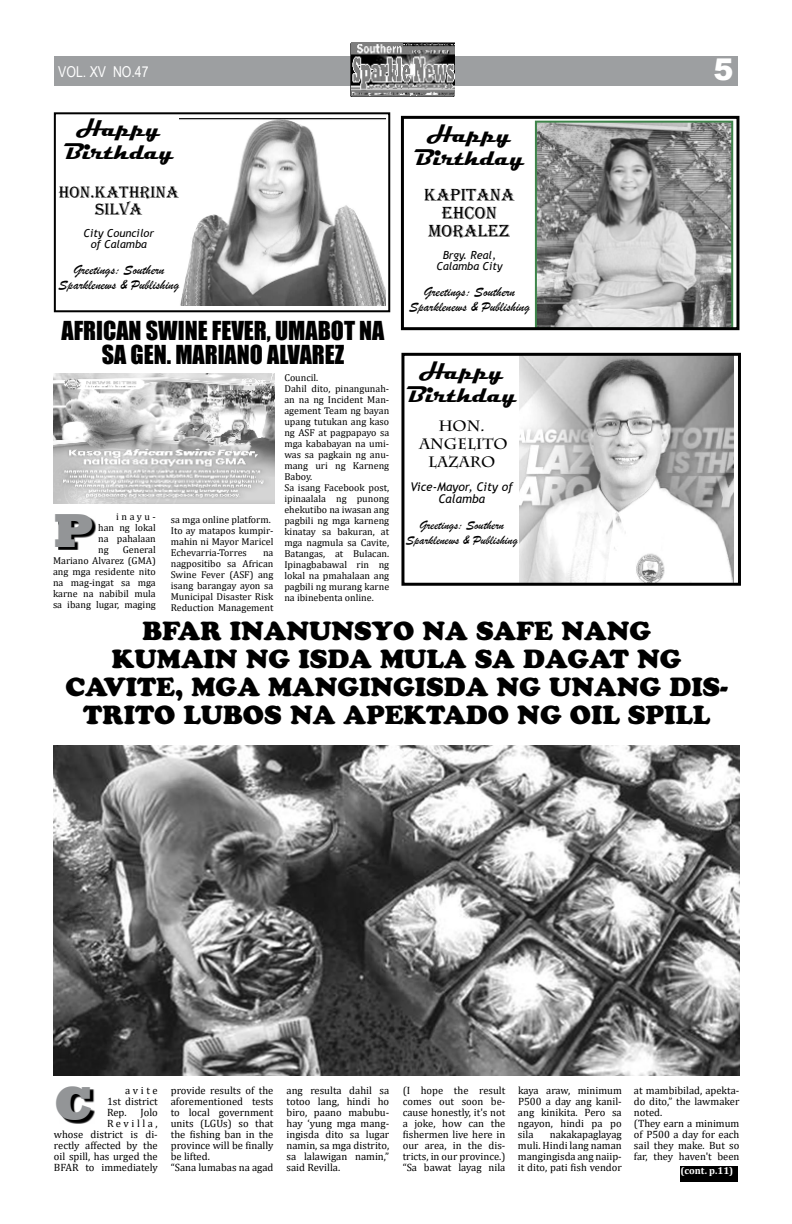
<style>
.page{position:relative;width:792px;height:1224px;background:#fff}
.page>*{position:absolute;margin:0;border:0;box-sizing:border-box;transform-origin:0 0}
.t1{font:800 49px "Rockwell";color:#939597}
.t2{font:900 30px "Arial";color:#fff}
.t3{font:26px/28px "Cooper Black Std";color:#000;text-align:center}
.t4{font:24px/24px "Impact";color:#000;text-align:center}
.t5{font:700 23px/23px "Magneto";color:#000;text-align:center}
.t6{font:18px/18px "Algerian";color:#000;text-align:center}
.t7{font:17px/17px "Algerian";color:#000;text-align:center}
.t8{font:700 15px/18px "Charlemagne Std";color:#000;text-align:center}
.t9{font:15px "Arial Narrow";color:#fff}
.t10{font:14px/15px "Brush Script";color:#000;text-align:center}
.t11{font:13px/15px "Brush Script";color:#000;text-align:center}
.t12{font:italic 12px/12px "Trebuchet MS";color:#000;text-align:center}
.t13{font:italic 11px/11px "Trebuchet MS";color:#000;text-align:center}
.t14{font:10.6px/11px "Cambria";color:#000;text-align:justify}
.t15{font:10px/11px "Cambria";color:#000;text-align:justify}
.t16{font:700 10px "Cambria";color:#fff}
</style>
<div class="page">
<div style="left:54px;top:57px;width:684px;height:29px;background:#9d9fa1"></div>
<svg style="left:351px;top:42px;width:104px;height:54px"></svg>
<img style="left:352px;top:43px;width:102px;height:52px">
<svg style="left:59px;top:1089px;width:35px;height:35px"></svg>
<img style="left:53px;top:374px;width:222px;height:129px">
<svg style="left:58px;top:516px;width:38px;height:34px"></svg>
<img style="left:538px;top:124px;width:192px;height:202px">
<div style="left:535px;top:121px;width:198px;height:209px;border:2px solid #3d8449"></div>
<img style="left:520px;top:357px;width:214px;height:225px">
<img style="left:54px;top:746px;width:685px;height:330px">
<div style="left:680px;top:1166px;width:58px;height:16px;background:#000"></div>
<img style="left:179px;top:119px;width:206px;height:186px">
<div style="left:54px;top:112px;width:336px;height:200px;border:2px solid #000"></div>
<div style="left:401px;top:116px;width:338px;height:214px;border:3px solid #000"></div>
<div style="left:401px;top:353px;width:340px;height:233px;border:3px solid #000"></div>
<h3 class="t9" style="left:59px;top:62px;width:94px">VOL. VII NO. 22</h3>
<h2 class="t2" style="left:714px;top:52px;width:22px">53</h2>
<h3 class="t9" style="left:90px;top:63px;width:18px">XV</h3>
<h3 class="t9" style="left:135px;top:63px;width:15px">47</h3>
<h3 class="t5" style="left:64px;top:118px;width:112px">Happy<br>Birthday</h3>
<h3 class="t7" style="left:59px;top:184px;width:122px">HON.KATHRINA<br>SILVA</h3>
<p class="t13" style="left:84px;top:228px;width:72px">City Councilor of Calamba</p>
<h3 class="t10" style="left:59px;top:263px;width:122px">Greetings: Southern<br>Sparklenews &amp; Publishing</h3>
<h3 class="t4" style="left:62px;top:320px;width:325px">AFRICAN SWINE FEVER, UMABOT NA<br>SA GEN. MARIANO ALVAREZ</h3>
<h1 class="t1" style="left:53px;top:501px;width:42px">P</h1>
<p class="t15" style="left:98px;top:512px;width:59px;text-indent:18px">inayu&shy;han ng lokal na pahalaan</p>
<p class="t15" style="left:53px;top:545px;width:104px;text-indent:70px">General Mariano Alvarez (GMA) ang mga residente nito na mag-ingat sa mga karne na nabibil mula sa ibang lugar, maging</p>
<p class="t15" style="left:98px;top:545px;width:12px">ng</p>
<p class="t15" style="left:171px;top:515px;width:104px;text-align:left">sa mga online platform.<br>Ito ay matapos kumpir&shy;mahin ni Mayor Maricel<br>Echevarria-Torres</p>
<p class="t15" style="left:171px;top:548px;width:104px;text-indent:92px">na nagpositibo sa African Swine Fever (ASF) ang isang barangay ayon sa Municipal Disaster Risk Reduction Management</p>
<p class="t15" style="left:284px;top:372px;width:106px;text-align:left">Council.<br>Dahil dito, pinangunah&shy;an na ng Incident Man&shy;agement Team ng bayan upang tutukan ang kaso ng ASF at pagpapayo sa mga kababayan na umi&shy;was sa pagkain ng anu&shy;mang uri ng Karneng<br>Baboy.<br>Sa isang Facebook post, ipinaalala ng punong ehekutibo na iwasan ang pagbili ng mga karneng kinatay sa bakuran, at mga nagmula sa Cavite,<br>Batangas, at Bulacan.<br>Ipinagbabawal rin ng lokal na pmahalaan ang pagbili ng murang karne na ibinebenta online.</p>
<h3 class="t5" style="left:414px;top:124px;width:112px">Happy<br>Birthday</h3>
<h3 class="t6" style="left:424px;top:186px;width:92px">KAPITANA<br>EHCON<br>MORALEZ</h3>
<p class="t13" style="left:436px;top:251px;width:67px">Brgy. Real,<br>Calamba City</p>
<h3 class="t10" style="left:409px;top:286px;width:122px">Greetings: Southern<br>Sparklenews &amp; Publishing</h3>
<h3 class="t5" style="left:407px;top:361px;width:112px">Happy<br>Birthday</h3>
<h3 class="t8" style="left:420px;top:417px;width:89px">hon.<br>ANGELITO<br>LAZARO</h3>
<p class="t12" style="left:410px;top:481px;width:104px">Vice-Mayor, City of<br>Calamba</p>
<p class="t11" style="left:406px;top:518px;width:113px">Greetings: Southern<br>Sparklenews &amp; Publishing</p>
<h3 class="t3" style="left:65px;top:619px;width:664px">BFAR INANUNSYO NA SAFE NANG<br>KUMAIN NG ISDA MULA SA DAGAT NG<br>CAVITE, MGA MANGINGISDA NG UNANG DIS-<br>TRITO LUBOS NA APEKTADO NG OIL SPILL</h3>
<h1 class="t1" style="left:54px;top:1074px;width:41px">C</h1>
<p class="t14" style="left:107px;top:1086px;width:52px;text-indent:18px">avite 1st district Rep.</p>
<p class="t14" style="left:54px;top:1108px;width:105px;text-align:right">Jolo<br>Revilla,<br>whose district is di&shy;rectly affected by the oil spill, has urged the<br>BFAR to immediately</p>
<p class="t14" style="left:171px;top:1086px;width:104px;text-align:left">provide results of the aforementioned tests to local government units (LGUs) so that the fishing ban in the province will be finally be lifted.<br>“Sana lumabas na agad</p>
<p class="t14" style="left:287px;top:1086px;width:104px">ang resulta dahil sa totoo lang, hindi ho biro, paano mabubu&shy;hay ‘yung mga mang&shy;ingisda dito sa lugar namin, sa mga distrito, sa lalawigan namin,” said Revilla.</p>
<p class="t14" style="left:403px;top:1086px;width:104px">(I hope the result comes out soon be&shy;cause honestly, it's not a joke, how can the fishermen live here in our area, in the dis&shy;tricts, in our province.) “Sa bawat layag nila</p>
<p class="t14" style="left:518px;top:1086px;width:105px">kaya araw, minimum P500 a day ang kanil&shy;ang kinikita. Pero sa ngayon, hindi pa po sila</p>
<p class="t14" style="left:518px;top:1130px;width:105px;text-indent:32px">nakakapaglayag muli. Hindi lang naman mangingisda ang naiip&shy;it dito, pati fish vendor</p>
<p class="t14" style="left:634px;top:1086px;width:107px;text-align:left">at mambibilad, apekta&shy;do dito,” the lawmaker noted.<br>(They earn a minimum of P500 a day for each sail they make. But so far, they haven't been</p>
<p class="t16" style="left:680px;top:1166px;width:54px">(cont. p.11)</p>
</div>
